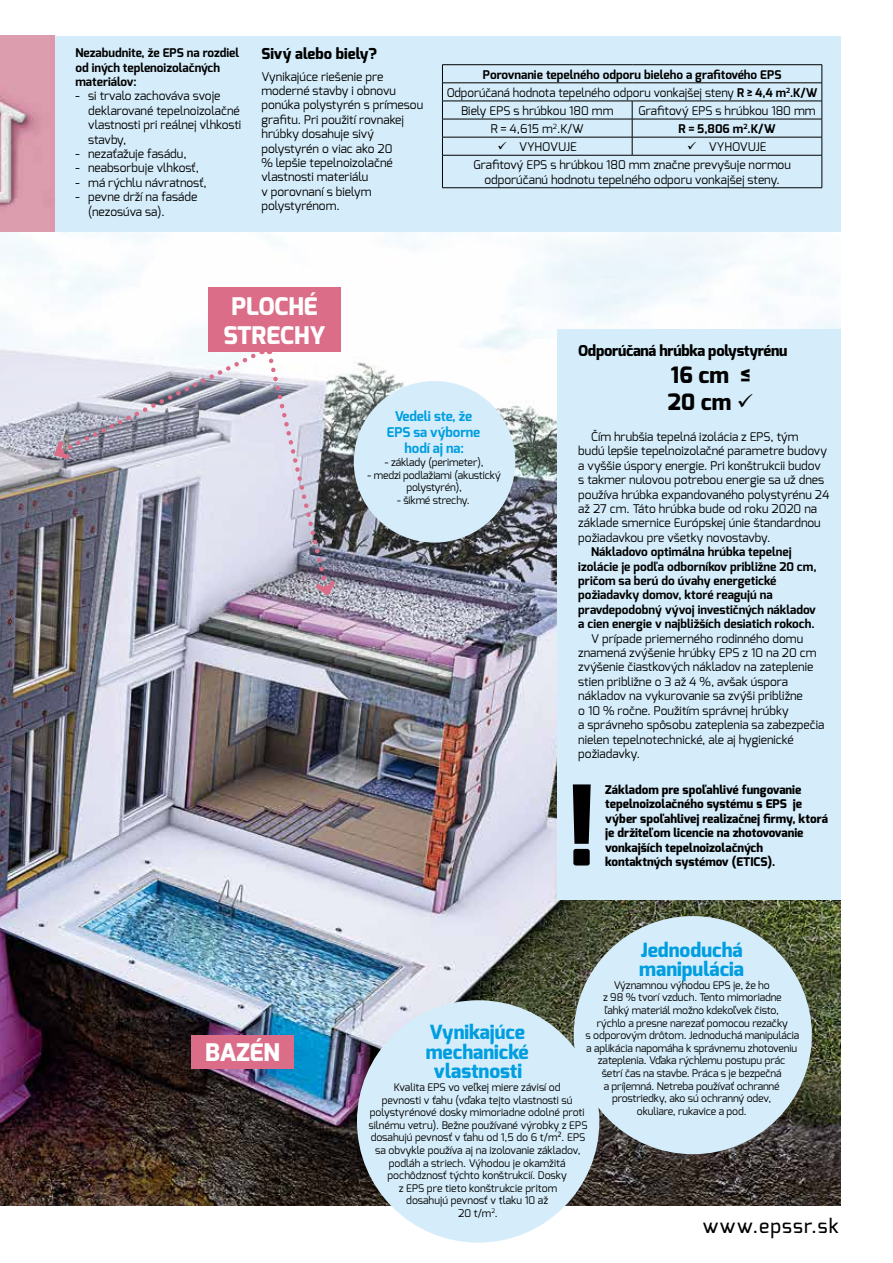
<style>
.page{position:relative;width:893px;height:1263px;background:#fff}
.page>*{position:absolute;margin:0;border:0;box-sizing:border-box;transform-origin:0 0}
.t1{font:800 110.85px "Exo";color:#000}
.t2{font:800 24.3px/29.1px "Exo";color:#fff;text-align:center}
.t3{font:800 22.5px/27px "Exo";color:#000}
.t4{font:800 19.5px/19.5px "Exo";color:#009ee0;text-align:center}
.t5{font:500 19.5px "Exo";color:#000}
.t6{font:800 15px "Exo";letter-spacing:-.02em;color:#000}
.t7{font:700 13.5px/16.2px "Exo";letter-spacing:-.01em;color:#009ee0;text-align:center}
.t8{font:12px/14.4px "Exo";color:#000}
.t9{font:700 12px/14.4px "Exo";color:#000}
.t10{font:800 12px/14.4px "Exo";color:#000}
.t11{font:10.5px/12.6px "Exo";letter-spacing:-.01em;color:#000;text-align:center}
.s1{font-weight:700}
</style>
<div class="page">
<img style="left:0;top:232px;width:840px;height:973px">
<div style="left:557px;top:329px;width:283px;height:570px;background:#d5edfa"></div>
<div style="left:54px;top:36px;width:786px;height:196px;background:#d5edfa"></div>
<img style="left:0;top:36px;width:54px;height:196px">
<div style="left:191px;top:1035px;width:103px;height:33px;background:#db6d88"></div>
<div style="left:208px;top:287px;width:133px;height:65px;background:#db6d88"></div>
<hr style="left:442px;top:64px;width:190px;height:1px;background:#000">
<hr style="left:632px;top:64px;width:190px;height:1px;background:#000">
<hr style="left:442px;top:83px;width:190px;height:1px;background:#000">
<hr style="left:632px;top:83px;width:190px;height:1px;background:#000">
<hr style="left:442px;top:101px;width:190px;height:1px;background:#000">
<hr style="left:632px;top:101px;width:190px;height:1px;background:#000">
<hr style="left:442px;top:119px;width:190px;height:1px;background:#000">
<hr style="left:632px;top:119px;width:190px;height:1px;background:#000">
<hr style="left:442px;top:137px;width:190px;height:1px;background:#000">
<svg style="left:442px;top:65px;width:1px;height:90px"></svg>
<hr style="left:632px;top:137px;width:190px;height:1px;background:#000">
<svg style="left:632px;top:101px;width:1px;height:54px"></svg>
<svg style="left:822px;top:65px;width:1px;height:90px"></svg>
<hr style="left:442px;top:155px;width:190px;height:1px;background:#000">
<hr style="left:442px;top:155px;width:1px;height:33px;background:#000">
<hr style="left:632px;top:155px;width:190px;height:1px;background:#000">
<hr style="left:822px;top:155px;width:1px;height:33px;background:#000">
<hr style="left:442px;top:187px;width:190px;height:1px;background:#000">
<hr style="left:632px;top:187px;width:190px;height:1px;background:#000">
<div style="left:363px;top:1006px;width:231px;height:231px;background:#d5edfa;border-radius:50%"></div>
<div style="left:357px;top:1000px;width:242px;height:243px;border:11px solid #d5edfa;border-radius:50%"></div>
<div style="left:579px;top:922px;width:227px;height:226px;background:#d5edfa;border-radius:50%"></div>
<div style="left:574px;top:916px;width:238px;height:238px;border:11px solid #d5edfa;border-radius:50%"></div>
<div style="left:360px;top:387px;width:150px;height:150px;background:#d5edfa;border-radius:50%"></div>
<div style="left:354px;top:381px;width:161px;height:162px;border:11px solid #d5edfa;border-radius:50%"></div>
<svg style="left:51px;top:350px;width:289px;height:249px;background:#b4b3c1"></svg>
<p class="t9" style="left:75px;top:46px;width:165px">Nezabudnite, že EPS na rozdiel od iných teplenoizolačných materiálov:</p>
<p class="t8" style="left:88px;top:89px;width:155px;text-indent:-13px">- si trvalo zachováva svoje deklarované tepelnoizolačné vlastnosti pri reálnej vlhkosti stavby,</p>
<p class="t8" style="left:75px;top:146px;width:113px">- nezaťažuje fasádu,</p>
<p class="t8" style="left:75px;top:161px;width:125px">- neabsorbuje vlhkosť,</p>
<p class="t8" style="left:75px;top:175px;width:133px">- má rýchlu návratnosť,</p>
<p class="t8" style="left:88px;top:190px;width:111px;text-indent:-13px">- pevne drží na fasáde (nezosúva sa).</p>
<p class="t6" style="left:261px;top:44px;width:117px">Sivý alebo biely?</p>
<p class="t8" style="left:261px;top:69px;width:163px">Vynikajúce riešenie pre moderné stavby i obnovu ponúka polystyrén s prímesou grafitu. Pri použití rovnakej hrúbky dosahuje sivý polystyrén o viac ako 20<br>% lepšie tepelnoizolačné vlastnosti materiálu<br>v porovnaní s bielym polystyrénom.</p>
<p class="t9" style="left:483px;top:67px;width:300px">Porovnanie tepelného odporu bieleho a grafitového EPS</p>
<p class="t8" style="left:447px;top:85px;width:372px">Odporúčaná hodnota tepelného odporu vonkajšej steny <span class="s1">R ≥ 4,4 m</span><sup>2</sup><span class="s1">.K/W</span></p>
<p class="t8" style="left:461px;top:103px;width:154px">Biely EPS s hrúbkou 180 mm</p>
<p class="t8" style="left:638px;top:103px;width:179px">Grafitový EPS s hrúbkou 180 mm</p>
<p class="t8" style="left:491px;top:121px;width:94px">R = 4,615 m<sup>2</sup>.K/W</p>
<p class="t9" style="left:678px;top:121px;width:99px">R = 5,806 m<sup>2</sup>.K/W</p>
<p class="t8" style="left:498px;top:139px;width:81px">✓ VYHOVUJE</p>
<p class="t8" style="left:473px;top:138px;width:319px;line-height:18.1px;text-indent:214px">✓ VYHOVUJE<br>Grafitový EPS s hrúbkou 180 mm značne prevyšuje normou</p>
<p class="t8" style="left:484px;top:172px;width:297px">odporúčanú hodnotu tepelného odporu vonkajšej steny.</p>
<h2 class="t2" style="left:223px;top:292px;width:104px">ploché strechy</h2>
<h2 class="t2" style="left:205px;top:1038px;width:73px">bazén</h2>
<p class="t7" style="left:387px;top:408px;width:95px">Vedeli ste, že<br>EPS sa výborne hodí aj na:</p>
<p class="t11" style="left:385px;top:456px;width:100px">- základy (perimeter),</p>
<p class="t11" style="left:368px;top:468px;width:135px">- medzi podlažiami (akustický polystyrén),</p>
<p class="t11" style="left:397px;top:494px;width:74px">- šikmé strechy.</p>
<p class="t6" style="left:578px;top:341px;width:211px">Odporúčaná hrúbka polystyrénu</p>
<h3 class="t3" style="left:668px;top:362px;width:87px">16 cm ≤<br>20 cm ✓</h3>
<p class="t8" style="left:578px;top:429px;width:252px;text-indent:13px">Čím hrubšia tepelná izolácia z EPS, tým<br>budú lepšie tepelnoizolačné parametre budovy a vyššie úspory energie. Pri konštrukcii budov s takmer nulovou potrebou energie sa už dnes používa hrúbka expandovaného polystyrénu 24 až 27 cm. Táto hrúbka bude od roku 2020 na základe smernice Európskej únie štandardnou požiadavkou pre všetky novostavby.</p>
<p class="t9" style="left:578px;top:545px;width:240px;text-indent:13px">Nákladovo optimálna hrúbka tepelnej izolácie je podľa odborníkov približne 20 cm, pričom sa berú do úvahy energetické požiadavky domov, ktoré reagujú na pravdepodobný vývoj investičných nákladov a cien energie v najbližších desiatich rokoch.</p>
<p class="t8" style="left:578px;top:631px;width:248px;text-indent:13px">V prípade priemerného rodinného domu znamená zvýšenie hrúbky EPS z 10 na 20 cm zvýšenie čiastkových nákladov na zateplenie stien približne o 3 až 4 %, avšak úspora nákladov na vykurovanie sa zvýši približne<br>o 10 % ročne. Použitím správnej hrúbky<br>a správneho spôsobu zateplenia sa zabezpečia nielen tepelnotechnické, ale aj hygienické požiadavky.</p>
<h1 class="t1" style="left:567px;top:754px;width:32px">!</h1>
<p class="t10" style="left:605px;top:782px;width:224px">Základom pre spoľahlivé fungovanie tepelnoizolačného systému s EPS je výber spoľahlivej realizačnej firmy, ktorá je držiteľom licencie na zhotovovanie vonkajších tepelnoizolačných</p>
<p class="t10" style="left:605px;top:854px;width:172px">kontaktných systémov (ETICS).</p>
<h3 class="t4" style="left:639px;top:940px;width:106px;text-align:left">Jednoduchá manipulácia</h3>
<p class="t11" style="left:586px;top:978px;width:215px">Významnou výhodou EPS je, že ho<br>z 98 % tvorí vzduch. Tento mimoriadne<br>ľahký materiál možno kdekoľvek čisto,<br>rýchlo a presne narezať pomocou rezačky<br>s odporovým drôtom. Jednoduchá manipulácia a aplikácia napomáha k správnemu zhotoveniu zateplenia. Vďaka rýchlemu postupu prác<br>šetrí čas na stavbe. Práca s je bezpečná<br>a príjemná. Netreba používať ochranné prostriedky, ako sú ochranný odev,<br>okuliare, rukavice a pod.</p>
<h3 class="t4" style="left:426px;top:1023px;width:104px">Vynikajúce mechanické vlastnosti</h3>
<p class="t11" style="left:368px;top:1081px;width:220px">Kvalita EPS vo veľkej miere závisí od<br>pevnosti v ťahu (vďaka tejto vlastnosti sú polystyrénové dosky mimoriadne odolné proti silnému vetru). Bežne používané výrobky z EPS dosahujú pevnosť v ťahu od 1,5 do 6 t/m². EPS sa obvykle používa aj na izolovanie základov, podláh a striech. Výhodou je okamžitá pochôdznosť týchto konštrukcií. Dosky<br>z EPS pre tieto konštrukcie pritom<br>dosahujú pevnosť v tlaku 10 až<br>20 t/m<sup>2</sup>.</p>
<h3 class="t5" style="left:703px;top:1213px;width:138px">www.epssr.sk</h3>
</div>
